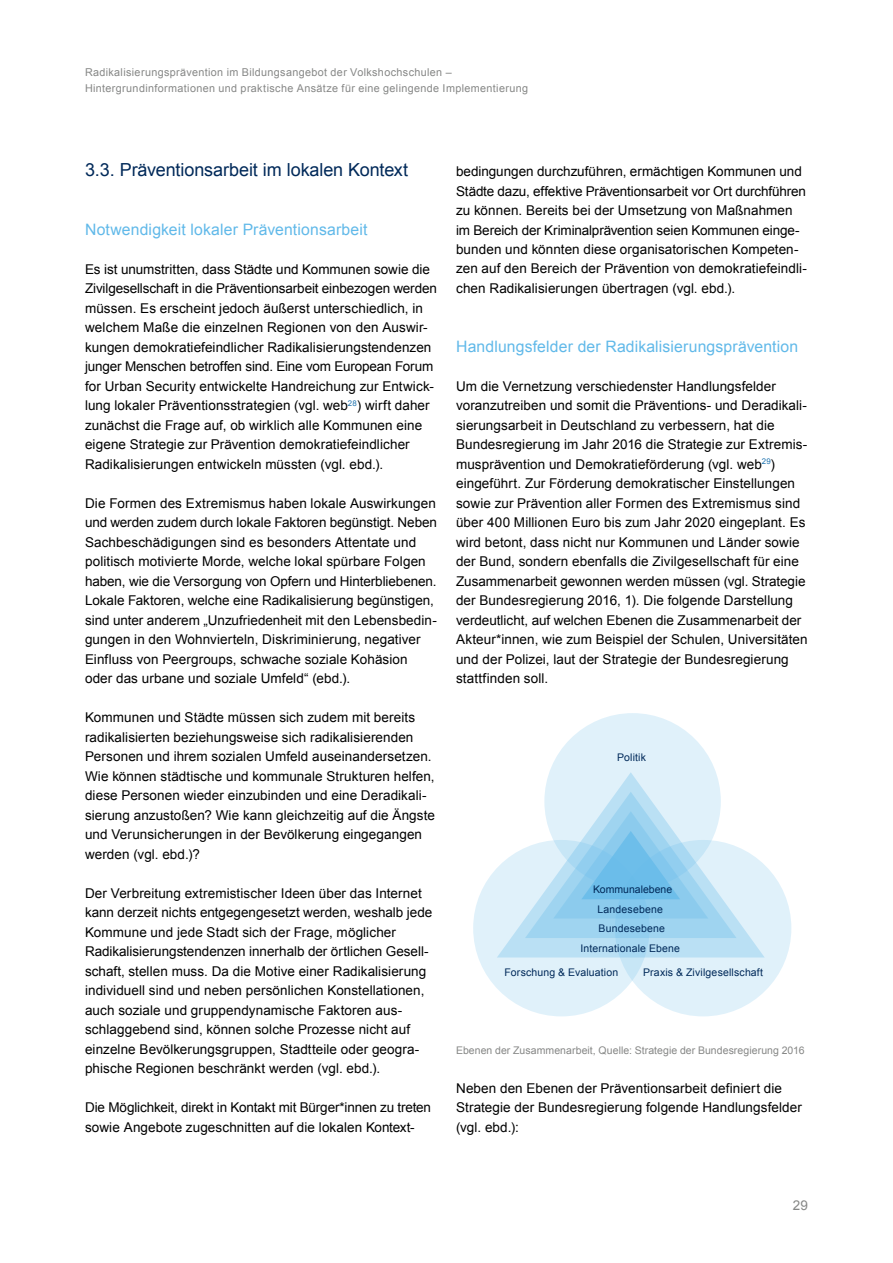
<style>
.page{position:relative;width:893px;height:1263px;background:#fff}
.page>*{position:absolute;margin:0;border:0;box-sizing:border-box;transform-origin:0 0}
.t1{font:18px "Arial";letter-spacing:-.005em;color:#002959}
.t2{font:15.75px "Arial";letter-spacing:.01em;color:#61b9e9}
.t3{font:13.5px/19.5px "Arial";letter-spacing:.005em;color:#000}
.t4{font:13.5px "Arial";color:#868786}
.t5{font:10.8px/16.5px "Arial";letter-spacing:.035em;color:#868786}
.t6{font:10.5px "Arial";letter-spacing:.015em;color:#002959}
.t7{font:10.5px "Arial";letter-spacing:.005em;color:#868786}
</style>
<div class="page">
<div style="left:544px;top:713px;width:177px;height:176px;background:#e0f1fa;border-radius:50%"></div>
<div style="left:615px;top:840px;width:176px;height:176px;background:#e0f1fa;border-radius:50%"></div>
<div style="left:473px;top:840px;width:177px;height:176px;background:#e0f1fa;border-radius:50%"></div>
<svg style="left:497px;top:772px;width:267px;height:185px"></svg>
<svg style="left:525px;top:792px;width:211px;height:146px"></svg>
<p class="t5" style="left:85px;top:64px;width:445px">Radikalisierungsprävention im Bildungsangebot der Volkshochschulen –<br>Hintergrundinformationen und praktische Ansätze für eine gelingende Implementierung</p>
<h1 class="t1" style="left:85px;top:158px;width:325px">3.3. Präventionsarbeit im lokalen Kontext</h1>
<p class="t2" style="left:85px;top:219px;width:284px">Notwendigkeit lokaler Präventionsarbeit</p>
<p class="t3" style="left:85px;top:259px;width:353px">Es ist unumstritten, dass Städte und Kommunen sowie die Zivilgesellschaft in die Präventionsarbeit einbezogen werden müssen. Es erscheint jedoch äußerst unterschiedlich, in welchem Maße die einzelnen Regionen von den Auswir&shy;kungen demokratiefeindlicher Radikalisierungstendenzen junger Menschen betroffen sind. Eine vom European Forum for Urban Security entwickelte Handreichung zur Entwick&shy;lung lokaler Präventionsstrategien (vgl. web<sup>28</sup>) wirft daher zunächst die Frage auf, ob wirklich alle Kommunen eine eigene Strategie zur Prävention demokratiefeindlicher Radikalisierungen entwickeln müssten (vgl. ebd.).</p>
<p class="t3" style="left:85px;top:493px;width:353px">Die Formen des Extremismus haben lokale Auswirkungen und werden zudem durch lokale Faktoren begünstigt. Neben Sachbeschädigungen sind es besonders Attentate und politisch motivierte Morde, welche lokal spürbare Folgen haben, wie die Versorgung von Opfern und Hinterbliebenen.<br>Lokale Faktoren, welche eine Radikalisierung begünstigen, sind unter anderem „Unzufriedenheit mit den Lebensbedin&shy;gungen in den Wohnvierteln, Diskriminierung, negativer Einfluss von Peergroups, schwache soziale Kohäsion oder das urbane und soziale Umfeld“ (ebd.).</p>
<p class="t3" style="left:85px;top:708px;width:351px">Kommunen und Städte müssen sich zudem mit bereits radikalisierten beziehungsweise sich radikalisierenden Personen und ihrem sozialen Umfeld auseinandersetzen.<br>Wie können städtische und kommunale Strukturen helfen, diese Personen wieder einzubinden und eine Deradikali&shy;sierung anzustoßen? Wie kann gleichzeitig auf die Ängste und Verunsicherungen in der Bevölkerung eingegangen werden (vgl. ebd.)?</p>
<p class="t3" style="left:85px;top:883px;width:349px">Der Verbreitung extremistischer Ideen über das Internet kann derzeit nichts entgegengesetzt werden, weshalb jede Kommune und jede Stadt sich der Frage, möglicher Radikalisierungstendenzen innerhalb der örtlichen Gesell&shy;schaft, stellen muss. Da die Motive einer Radikalisierung individuell sind und neben persönlichen Konstellationen, auch soziale und gruppendynamische Faktoren aus&shy;schlaggebend sind, können solche Prozesse nicht auf einzelne Bevölkerungsgruppen, Stadtteile oder geogra&shy;phische Regionen beschränkt werden (vgl. ebd.).</p>
<p class="t3" style="left:85px;top:1098px;width:348px">Die Möglichkeit, direkt in Kontakt mit Bürger*innen zu treten sowie Angebote zugeschnitten auf die lokalen Kontext-</p>
<p class="t3" style="left:456px;top:162px;width:352px">bedingungen durchzuführen, ermächtigen Kommunen und Städte dazu, effektive Präventionsarbeit vor Ort durchführen zu können. Bereits bei der Umsetzung von Maßnahmen im Bereich der Kriminalprävention seien Kommunen einge&shy;bunden und könnten diese organisatorischen Kompeten&shy;zen auf den Bereich der Prävention von demokratiefeindli&shy;chen Radikalisierungen übertragen (vgl. ebd.).</p>
<p class="t2" style="left:456px;top:336px;width:344px">Handlungsfelder der Radikalisierungsprävention</p>
<p class="t3" style="left:456px;top:376px;width:353px">Um die Vernetzung verschiedenster Handlungsfelder voranzutreiben und somit die Präventions- und Deradikali&shy;sierungsarbeit in Deutschland zu verbessern, hat die Bundesregierung im Jahr 2016 die Strategie zur Extremis&shy;musprävention und Demokratieförderung (vgl. web<sup>29</sup>) eingeführt. Zur Förderung demokratischer Einstellungen sowie zur Prävention aller Formen des Extremismus sind über 400 Millionen Euro bis zum Jahr 2020 eingeplant. Es wird betont, dass nicht nur Kommunen und Länder sowie der Bund, sondern ebenfalls die Zivilgesellschaft für eine Zusammenarbeit gewonnen werden müssen (vgl. Strategie der Bundesregierung 2016, 1). Die folgende Darstellung verdeutlicht, auf welchen Ebenen die Zusammenarbeit der Akteur*innen, wie zum Beispiel der Schulen, Universitäten und der Polizei, laut der Strategie der Bundesregierung stattfinden soll.</p>
<p class="t6" style="left:617px;top:751px;width:30px">Politik</p>
<p class="t6" style="left:593px;top:882px;width:81px">Kommunalebene</p>
<p class="t6" style="left:597px;top:902px;width:67px">Landesebene</p>
<p class="t6" style="left:599px;top:921px;width:68px">Bundesebene</p>
<p class="t6" style="left:580px;top:941px;width:101px">Internationale Ebene</p>
<p class="t6" style="left:504px;top:965px;width:115px">Forschung &amp; Evaluation</p>
<p class="t6" style="left:643px;top:965px;width:122px">Praxis &amp; Zivilgesellschaft</p>
<p class="t7" style="left:456px;top:1043px;width:350px">Ebenen der Zusammenarbeit, Quelle: Strategie der Bundesregierung 2016</p>
<p class="t3" style="left:456px;top:1078px;width:347px">Neben den Ebenen der Präventionsarbeit definiert die<br>Strategie der Bundesregierung folgende Handlungsfelder (vgl. ebd.):</p>
<p class="t4" style="left:793px;top:1196px;width:17px">29</p>
</div>
